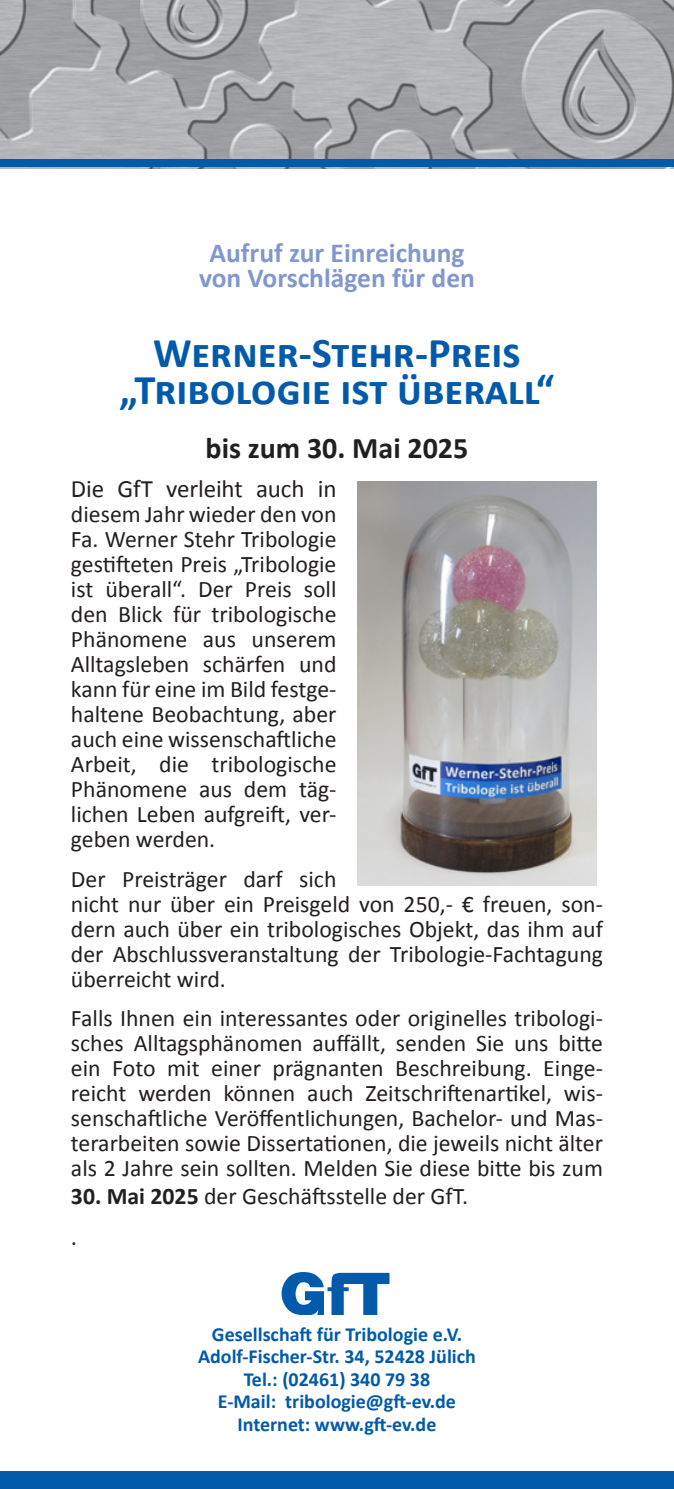
<style>
.page{position:relative;width:674px;height:1489px;background:#fff}
.page>*{position:absolute;margin:0;border:0;box-sizing:border-box;transform-origin:0 0}
.Überschrift_1{font:700 42.5px/37.5px "Calibri";color:#015aaa;text-align:center}
.Standard_weiß{font:700 30px "Calibri";color:#231f20}
.Überschrift_2{font:700 27.5px/25px "Calibri";color:#8197cd;text-align:center}
.t1{font:25px "Calibri";letter-spacing:-.005em;color:#231f20}
.t2{font:23.75px/25px "Calibri";color:#231f20;text-align:justify}
.Standard_weiß-2{font:700 20px "Calibri";color:#015aaa}
.s1{font-weight:700}
</style>
<div class="page">
<svg style="left:281px;top:1272px;width:108px;height:42px"></svg>
<img style="left:0;top:0;width:673px;height:169px">
<div style="left:0;top:159px;width:673px;height:8px;background:#015aaa"></div>
<div style="left:0;top:1471px;width:673px;height:17px;background:#015aaa"></div>
<img style="left:357px;top:481px;width:239px;height:404px">
<p class="Überschrift_2" style="left:199px;top:240px;width:277px">Aufruf zur Einreichung von Vorschlägen für den</p>
<p class="Überschrift_1" style="left:119px;top:334px;width:436px">Werner-Stehr-Preis „Tribologie ist überall“</p>
<p class="Standard_weiß" style="left:205px;top:429px;width:264px">bis zum 30. Mai 2025</p>
<p class="t1" style="left:71px;top:473px;width:267px">Die GfT verleiht auch in</p>
<p class="t2" style="left:71px;top:502px;width:267px">diesem Jahr wieder den von Fa. Werner Stehr Tribologie gestifteten Preis „Tribologie ist überall“. Der Preis soll den Blick für tribologische Phänomene aus unserem Alltagsleben schärfen und kann für eine im Bild festge&shy;haltene Beobachtung, aber auch eine wissenschaftliche Arbeit, die tribologische Phänomene aus dem täg&shy;lichen Leben aufgreift, ver&shy;geben werden.</p>
<p class="t2" style="left:71px;top:866px;width:533px;text-align:left">Der Preisträger darf sich<br>nicht nur über ein Preisgeld von 250,- € freuen, son&shy;dern auch über ein tribologisches Objekt, das ihm auf der Abschlussveranstaltung der Tribologie-Fachtagung überreicht wird.</p>
<p class="t2" style="left:71px;top:1005px;width:533px">Falls Ihnen ein interessantes oder originelles tribologi&shy;sches Alltagsphänomen auffällt, senden Sie uns bitte ein Foto mit einer prägnanten Beschreibung. Einge&shy;reicht werden können auch Zeitschriftenartikel, wis&shy;senschaftliche Veröffentlichungen, Bachelor- und Mas&shy;terarbeiten sowie Dissertationen, die jeweils nicht älter als 2 Jahre sein sollten. Melden Sie diese bitte bis zum</p>
<p class="t2" style="left:71px;top:1183px;width:398px"><span class="s1">30. Mai 2025</span> der Geschäftsstelle der GfT.</p>
<p class="t1" style="left:71px;top:1220px;width:8px">.</p>
<p class="Standard_weiß-2" style="left:212px;top:1321px;width:251px">Gesellschaft für Tribologie e.V.</p>
<p class="Standard_weiß-2" style="left:198px;top:1343px;width:279px">Adolf-Fischer-Str. 34, 52428 Jülich</p>
<p class="Standard_weiß-2" style="left:244px;top:1366px;width:188px">Tel.: (02461) 340 79 38</p>
<p class="Standard_weiß-2" style="left:218px;top:1388px;width:239px">E-Mail: tribologie@gft-ev.de</p>
<p class="Standard_weiß-2" style="left:237px;top:1411px;width:200px">Internet: www.gft-ev.de</p>
</div>
